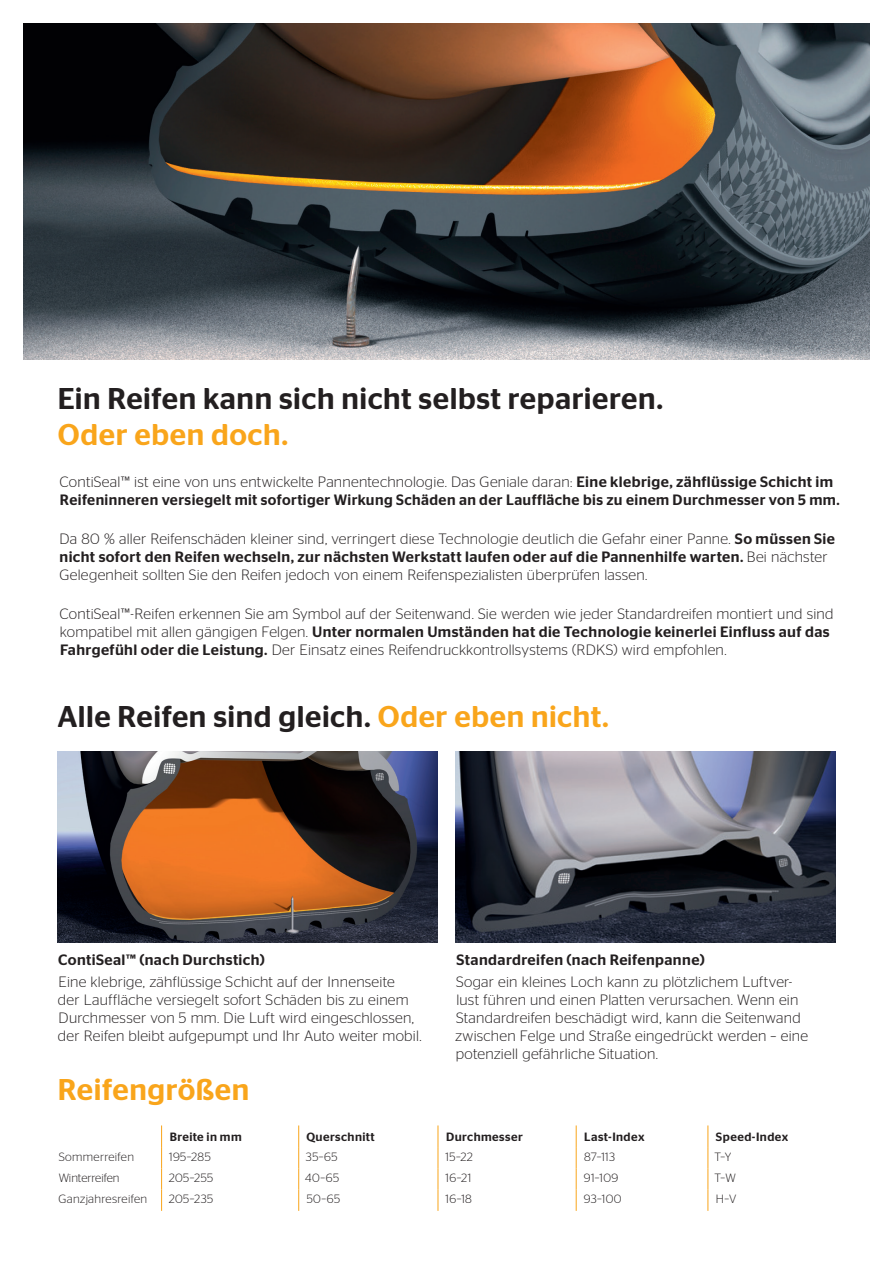
<style>
.page{position:relative;width:893px;height:1263px;background:#fff}
.page>*{position:absolute;margin:0;border:0;box-sizing:border-box;transform-origin:0 0}
.t1{font:500 30px "Continental Stag Sans";letter-spacing:.02em;color:#231f20}
.t2{font:500 30px "Continental Stag Sans";letter-spacing:.02em;color:#f9a51b}
.t3{font:300 15px/18px "Continental Stag Sans";letter-spacing:.015em;color:#231f20}
.t4{font:500 15px/18px "Continental Stag Sans";letter-spacing:.03em;color:#231f20}
.t5{font:300 12px "Continental Stag Sans";letter-spacing:.025em;color:#231f20}
.t6{font:500 12px "Continental Stag Sans";letter-spacing:.035em;color:#231f20}
.t7{font:300 12px "Continental Stag Sans";color:#231f20}
.s1{font-weight:300}
.s2{font-weight:500}
.s3{color:#f9a51b}
</style>
<div class="page">
<img style="left:23px;top:23px;width:847px;height:336px">
<img style="left:57px;top:751px;width:381px;height:192px">
<img style="left:455px;top:751px;width:381px;height:192px">
<svg style="left:298px;top:1125px;width:1px;height:86px"></svg>
<svg style="left:438px;top:1125px;width:1px;height:86px"></svg>
<svg style="left:576px;top:1125px;width:1px;height:86px"></svg>
<svg style="left:707px;top:1125px;width:1px;height:86px"></svg>
<svg style="left:161px;top:1125px;width:1px;height:86px"></svg>
<h1 class="t1" style="left:58px;top:381px;width:607px">Ein Reifen kann sich nicht selbst reparieren.</h1>
<h1 class="t2" style="left:58px;top:417px;width:232px">Oder eben doch.</h1>
<p class="t4" style="left:59px;top:472px;width:782px"><span class="s1">ContiSeal™ ist eine von uns entwickelte Pannentechnologie. Das Geniale daran:</span> Eine klebrige, zähflüssige Schicht im<br>Reifeninneren versiegelt mit sofortiger Wirkung Schäden an der Lauffläche bis zu einem Durchmesser von 5 mm.</p>
<p class="t3" style="left:59px;top:530px;width:777px">Da 80 % aller Reifenschäden kleiner sind, verringert diese Technologie deutlich die Gefahr einer Panne. <span class="s2">So müssen Sie nicht sofort den Reifen wechseln, zur nächsten Werkstatt laufen oder auf die Pannenhilfe warten.</span> Bei nächster<br>Gelegenheit sollten Sie den Reifen jedoch von einem Reifenspezialisten überprüfen lassen.</p>
<p class="t3" style="left:59px;top:605px;width:776px">ContiSeal™-Reifen erkennen Sie am Symbol auf der Seitenwand. Sie werden wie jeder Standardreifen montiert und sind kompatibel mit allen gängigen Felgen. <span class="s2">Unter normalen Umständen hat die Technologie keinerlei Einfluss auf das<br>Fahrgefühl oder die Leistung.</span> Der Einsatz eines Reifendruckkontrollsystems (RDKS) wird empfohlen.</p>
<h1 class="t1" style="left:57px;top:699px;width:553px">Alle Reifen sind gleich. <span class="s3">Oder eben nicht.</span></h1>
<p class="t4" style="left:58px;top:950px;width:208px">ContiSeal™ (nach Durchstich)</p>
<p class="t3" style="left:58px;top:972px;width:365px">Eine klebrige, zähflüssige Schicht auf der Innenseite<br>der Lauffläche versiegelt sofort Schäden bis zu einem Durchmesser von 5 mm. Die Luft wird eingeschlossen, der Reifen bleibt aufgepumpt und Ihr Auto weiter mobil.</p>
<h1 class="t2" style="left:58px;top:1072px;width:193px">Reifengrößen</h1>
<p class="t4" style="left:457px;top:950px;width:250px">Standardreifen (nach Reifenpanne)</p>
<p class="t3" style="left:455px;top:972px;width:354px">Sogar ein kleines Loch kann zu plötzlichem Luftver&shy;lust führen und einen Platten verursachen. Wenn ein Standardreifen beschädigt wird, kann die Seitenwand zwischen Felge und Straße eingedrückt werden – eine potenziell gefährliche Situation.</p>
<p class="t6" style="left:170px;top:1130px;width:74px">Breite in mm</p>
<p class="t6" style="left:306px;top:1130px;width:70px">Querschnitt</p>
<p class="t6" style="left:446px;top:1130px;width:78px">Durchmesser</p>
<p class="t6" style="left:584px;top:1130px;width:62px">Last-Index</p>
<p class="t6" style="left:716px;top:1130px;width:74px">Speed-Index</p>
<p class="t5" style="left:59px;top:1150px;width:77px">Sommerreifen</p>
<p class="t5" style="left:169px;top:1150px;width:43px">195–285</p>
<p class="t5" style="left:306px;top:1150px;width:33px">35–65</p>
<p class="t5" style="left:446px;top:1150px;width:29px">15–22</p>
<p class="t5" style="left:584px;top:1150px;width:32px">87–113</p>
<p class="t5" style="left:714px;top:1150px;width:18px">T–Y</p>
<p class="t7" style="left:59px;top:1171px;width:62px">Winterreifen</p>
<p class="t5" style="left:169px;top:1171px;width:46px">205–255</p>
<p class="t5" style="left:305px;top:1171px;width:35px">40–65</p>
<p class="t5" style="left:446px;top:1171px;width:27px">16–21</p>
<p class="t5" style="left:584px;top:1171px;width:36px">91–109</p>
<p class="t5" style="left:714px;top:1171px;width:23px">T–W</p>
<p class="t5" style="left:59px;top:1193px;width:90px">Ganzjahresreifen</p>
<p class="t5" style="left:169px;top:1193px;width:46px">205–235</p>
<p class="t5" style="left:307px;top:1193px;width:35px">50–65</p>
<p class="t5" style="left:446px;top:1193px;width:28px">16–18</p>
<p class="t5" style="left:584px;top:1193px;width:39px">93–100</p>
<p class="t5" style="left:716px;top:1193px;width:22px">H–V</p>
</div>
